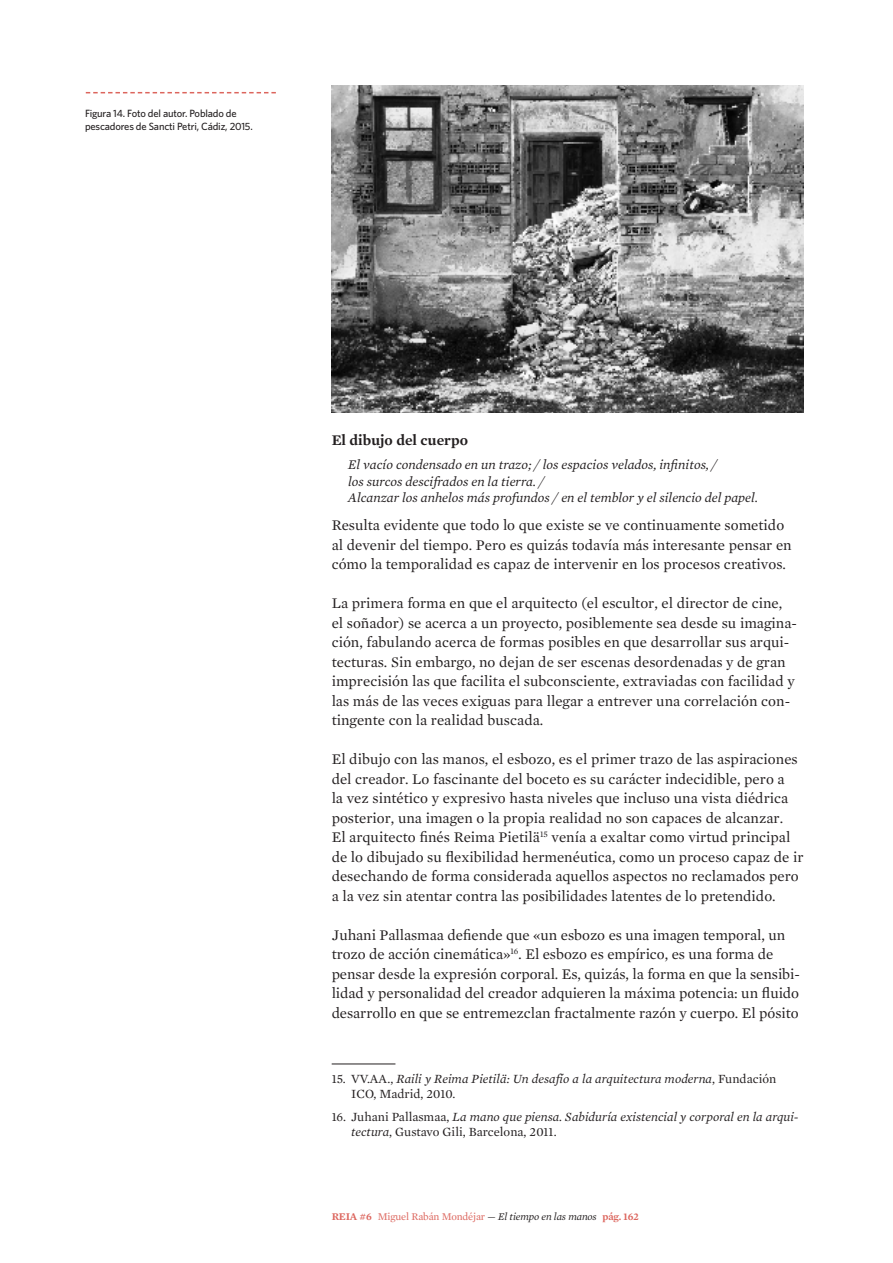
<style>
.page{position:relative;width:893px;height:1263px;background:#fff}
.page>*{position:absolute;margin:0;border:0;box-sizing:border-box;transform-origin:0 0}
._02_TEXTO_Cuerpo{font:15px/19.5px "Mercury Text G1";color:#231f20}
._02_TEXTO_Apartado{font:600 15px "Mercury Text G1";color:#231f20}
._02_TEXTO_Cita{font:italic 13.5px/16.5px "Mercury Text G1";color:#231f20}
._02_TEXTO_Notas{font:italic 12.75px/15px "Mercury Text G1";color:#231f20}
._02_TEXTO_Figuras{font:500 10.5px/13.5px "Whitney";letter-spacing:-.015em;color:#231f20}
.t1{font:10.5px "Mercury Text G1";letter-spacing:-.015em;color:#dc655d}
.s1{font-style:italic}
.s2{font-style:normal}
.s3{font-weight:600}
.s4{color:#231f20}
.s5{font-style:italic;color:#231f20}
</style>
<div class="page">
<hr style="left:332px;top:1064px;width:63px;height:1px;background:#231f20">
<img style="left:332px;top:85px;width:472px;height:327px">
<svg style="left:86px;top:92px;width:190px;height:1px"></svg>
<p class="_02_TEXTO_Figuras" style="left:85px;top:106px;width:169px">Figura 14. Foto del autor. Poblado de pescadores de Sancti Petri, Cádiz, 2015.</p>
<p class="_02_TEXTO_Apartado" style="left:332px;top:431px;width:138px">El dibujo del cuerpo</p>
<p class="_02_TEXTO_Cita" style="left:348px;top:457px;width:411px">El vacío condensado en un trazo; / los espacios velados, infinitos, /<br>los surcos descifrados en la tierra. /<br>Alcanzar los anhelos más profundos / en el temblor y el silencio del papel.</p>
<p class="_02_TEXTO_Cuerpo" style="left:332px;top:516px;width:462px">Resulta evidente que todo lo que existe se ve continuamente sometido al devenir del tiempo. Pero es quizás todavía más interesante pensar en cómo la temporalidad es capaz de intervenir en los procesos creativos.</p>
<p class="_02_TEXTO_Cuerpo" style="left:332px;top:594px;width:467px">La primera forma en que el arquitecto (el escultor, el director de cine, el soñador) se acerca a un proyecto, posiblemente sea desde su imagina&shy;ción, fabulando acerca de formas posibles en que desarrollar sus arqui&shy;tecturas. Sin embargo, no dejan de ser escenas desordenadas y de gran imprecisión las que facilita el subconsciente, extraviadas con facilidad y las más de las veces exiguas para llegar a entrever una correlación con&shy;tingente con la realidad buscada.</p>
<p class="_02_TEXTO_Cuerpo" style="left:332px;top:750px;width:473px">El dibujo con las manos, el esbozo, es el primer trazo de las aspiraciones del creador. Lo fascinante del boceto es su carácter indecidible, pero a<br>la vez sintético y expresivo hasta niveles que incluso una vista diédrica posterior, una imagen o la propia realidad no son capaces de alcanzar.<br>El arquitecto finés Reima Pietilä<sup>15</sup> venía a exaltar como virtud principal de lo dibujado su flexibilidad hermenéutica, como un proceso capaz de ir desechando de forma considerada aquellos aspectos no reclamados pero a la vez sin atentar contra las posibilidades latentes de lo pretendido.</p>
<p class="_02_TEXTO_Cuerpo" style="left:332px;top:925px;width:470px">Juhani Pallasmaa defiende que «un esbozo es una imagen temporal, un trozo de acción cinemática»<sup>16</sup><span class="s1">.</span> El esbozo es empírico, es una forma de pensar desde la expresión corporal. Es, quizás, la forma en que la sensibi&shy;lidad y personalidad del creador adquieren la máxima potencia: un fluido desarrollo en que se entremezclan fractalmente razón y cuerpo. El pósito</p>
<p class="_02_TEXTO_Notas" style="left:351px;top:1071px;width:427px;text-indent:-20px"><span class="s2">15. VV.AA.,</span> Raili y Reima Pietilä: Un desafío a la arquitectura moderna<span class="s2">, Fundación<br>ICO, Madrid, 2010.</span></p>
<p class="_02_TEXTO_Notas" style="left:351px;top:1110px;width:449px;text-indent:-19px"><span class="s2">16. Juhani Pallasmaa,</span> La mano que piensa. Sabiduría existencial y corporal en la arqui&shy;tectura<span class="s2">, Gustavo Gili, Barcelona, 2011.</span></p>
<p class="t1" style="left:332px;top:1210px;width:309px"><span class="s3">REIA #6</span> Miguel Rabán Mondéjar <span class="s4">—</span> <span class="s5">El tiempo en las manos</span> <span class="s3">pág. 162</span></p>
</div>
